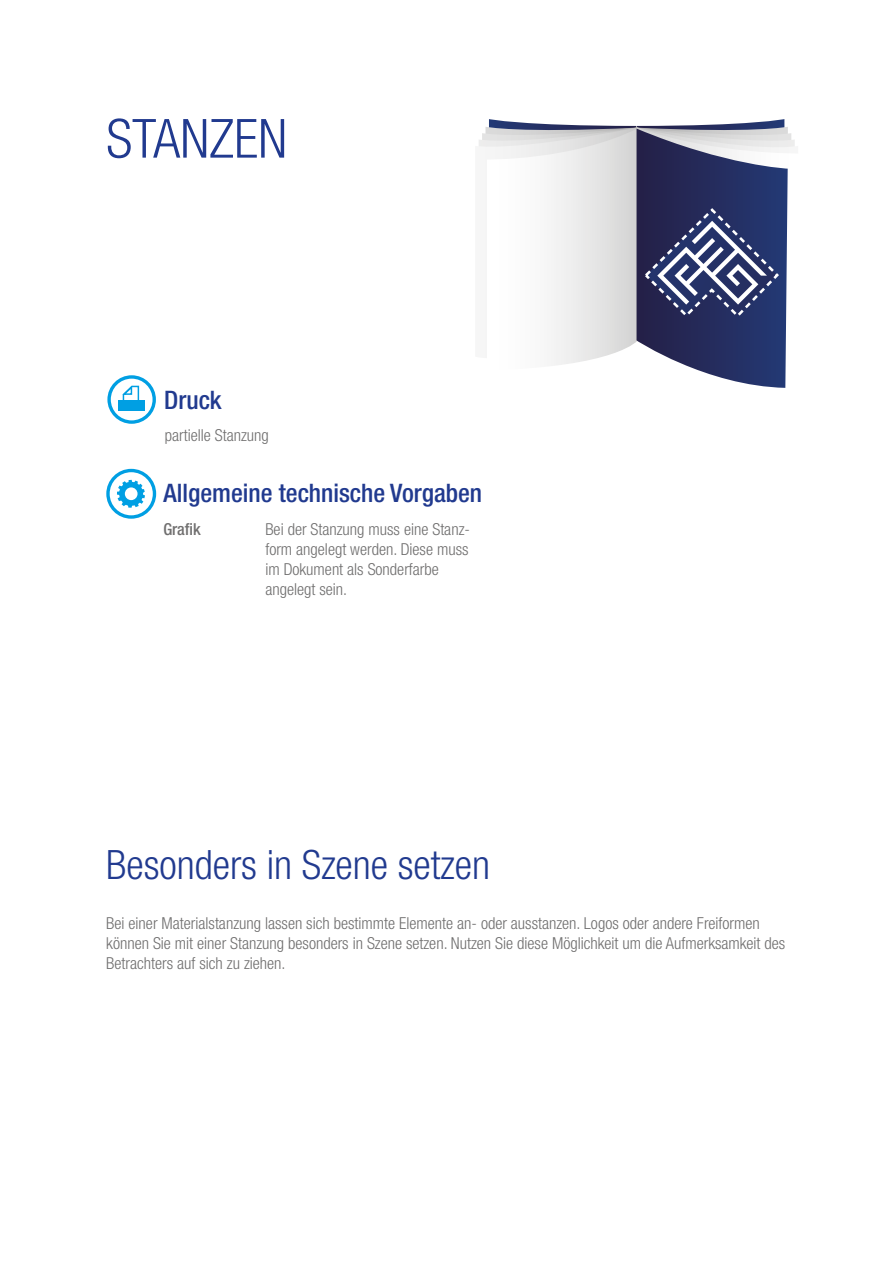
<style>
.page{position:relative;width:893px;height:1263px;background:#fff}
.page>*{position:absolute;margin:0;border:0;box-sizing:border-box;transform-origin:0 0}
.t1{font:300 condensed 54px "Helvetica Neue LT Std";color:#213a8f}
.t2{font:300 condensed 40.5px "Helvetica Neue LT Std";color:#213a8f}
.t3{font:500 condensed 25.5px "Helvetica Neue LT Std";color:#213a8f}
.t4{font:300 condensed 16.5px/19.8px "Helvetica Neue LT Std";color:#706f6f}
.t5{font:500 condensed 16.5px "Helvetica Neue LT Std";color:#706f6f}
</style>
<div class="page">
<svg style="left:117px;top:480px;width:28px;height:28px"></svg>
<div style="left:106px;top:469px;width:50px;height:50px;border:3px solid #009fe3;border-radius:50%"></div>
<div style="left:107px;top:375px;width:49px;height:49px;border:3px solid #009fe3;border-radius:50%"></div>
<div style="left:118px;top:400px;width:26px;height:11px;background:#009fe3"></div>
<svg style="left:122px;top:385px;width:18px;height:15px"></svg>
<svg style="left:479px;top:119px;width:316px;height:269px"></svg>
<h1 class="t1" style="left:106px;top:108px;width:182px">STANZEN</h1>
<h3 class="t3" style="left:164px;top:384px;width:59px">Druck</h3>
<p class="t4" style="left:165px;top:425px;width:106px">partielle Stanzung</p>
<h3 class="t3" style="left:164px;top:478px;width:320px">Allgemeine technische Vorgaben</h3>
<p class="t5" style="left:163px;top:520px;width:39px">Grafik</p>
<p class="t4" style="left:265px;top:519px;width:206px">Bei der Stanzung muss eine Stanz&shy;form angelegt werden. Diese muss im Dokument als Sonderfarbe angelegt sein.</p>
<h2 class="t2" style="left:106px;top:842px;width:385px">Besonders in Szene setzen</h2>
<p class="t4" style="left:106px;top:913px;width:680px">Bei einer Materialstanzung lassen sich bestimmte Elemente an- oder ausstanzen. Logos oder andere Freiformen können Sie mit einer Stanzung besonders in Szene setzen. Nutzen Sie diese Möglichkeit um die Aufmerksamkeit des<br>Betrachters auf sich zu ziehen.</p>
</div>
